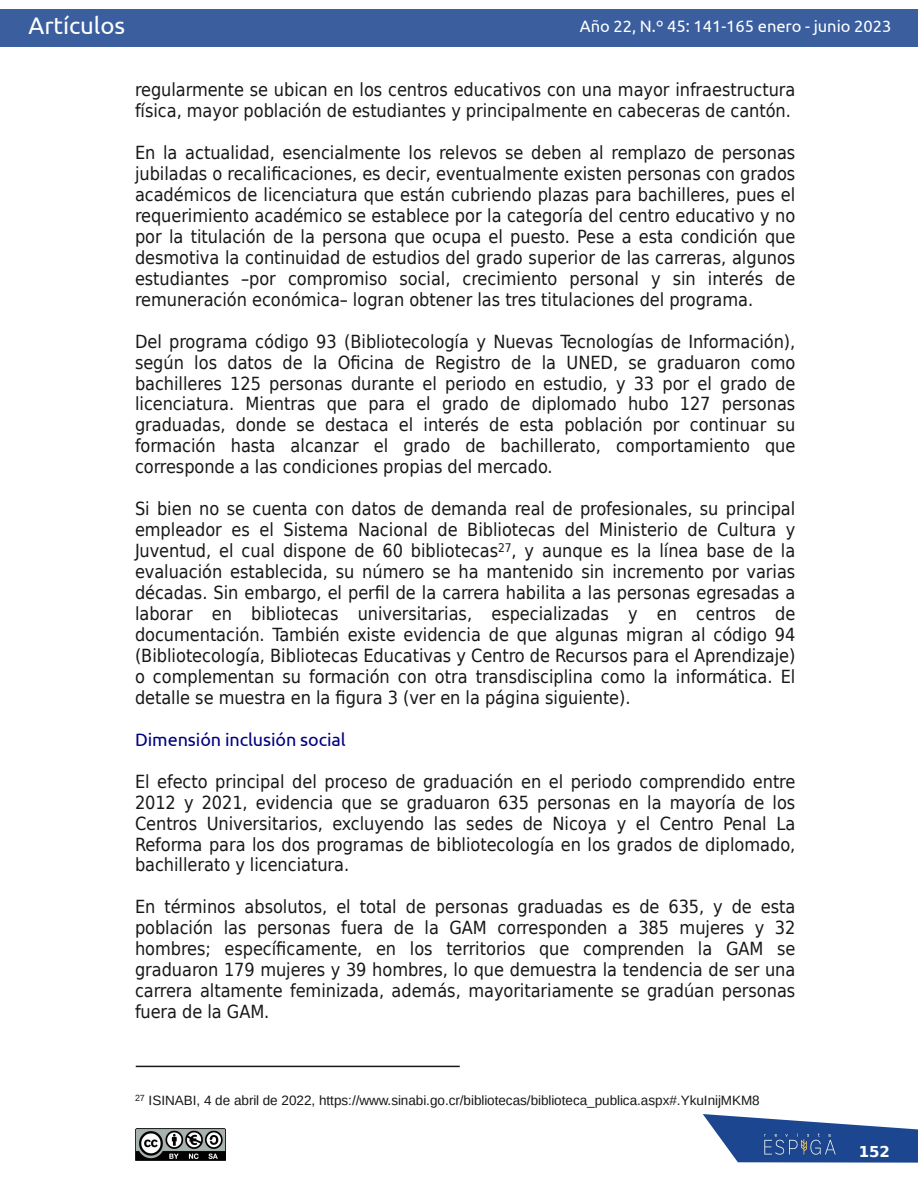
<style>
.page{position:relative;width:918px;height:1188px;background:#fff}
.page>*{position:absolute;margin:0;border:0;box-sizing:border-box;transform-origin:0 0}
.t1{font:24px "Ubuntu";letter-spacing:-.005em;color:#fff}
.t2{font:18px/21px "DejaVu Sans Condensed";color:#181715;text-align:justify}
.t3{font:18px "Ubuntu";letter-spacing:-.005em;color:#010180}
.t4{font:16.5px "Ubuntu";color:#fff}
.t5{font:700 15px "DejaVu Sans";color:#fff}
.t6{font:13.5px "Liberation Sans";color:#181715}
</style>
<div class="page">
<svg style="left:703px;top:1114px;width:215px;height:49px"></svg>
<img style="left:741px;top:1129px;width:118px;height:31px">
<div style="left:0;top:9px;width:918px;height:38px;background:#3a5e9e"></div>
<img style="left:135px;top:1129px;width:90px;height:31px">
<hr style="left:136px;top:1066px;width:324px;height:1px;background:#181715">
<h1 class="t1" style="left:28px;top:12px;width:98px">Artículos</h1>
<p class="t4" style="left:580px;top:16px;width:313px">Año 22, N.º 45: 141-165 enero - junio 2023</p>
<p class="t2" style="left:135px;top:79px;width:662px">regularmente se ubican en los centros educativos con una mayor infraestructura física, mayor población de estudiantes y principalmente en cabeceras de cantón.</p>
<p class="t2" style="left:135px;top:142px;width:662px">En la actualidad, esencialmente los relevos se deben al remplazo de personas jubiladas o recalificaciones, es decir, eventualmente existen personas con grados académicos de licenciatura que están cubriendo plazas para bachilleres, pues el requerimiento académico se establece por la categoría del centro educativo y no por la titulación de la persona que ocupa el puesto. Pese a esta condición que desmotiva la continuidad de estudios del grado superior de las carreras, algunos estudiantes –por compromiso social, crecimiento personal y sin interés de remuneración económica– logran obtener las tres titulaciones del programa.</p>
<p class="t2" style="left:135px;top:331px;width:662px">Del programa código 93 (Bibliotecología y Nuevas Tecnologías de Información), según los datos de la Oficina de Registro de la UNED, se graduaron como bachilleres 125 personas durante el periodo en estudio, y 33 por el grado de licenciatura. Mientras que para el grado de diplomado hubo 127 personas graduadas, donde se destaca el interés de esta población por continuar su formación hasta alcanzar el grado de bachillerato, comportamiento que corresponde a las condiciones propias del mercado.</p>
<p class="t2" style="left:135px;top:499px;width:662px">Si bien no se cuenta con datos de demanda real de profesionales, su principal empleador es el Sistema Nacional de Bibliotecas del Ministerio de Cultura y Juventud, el cual dispone de 60 bibliotecas<sup>27</sup>, y aunque es la línea base de la evaluación establecida, su número se ha mantenido sin incremento por varias décadas. Sin embargo, el perfil de la carrera habilita a las personas egresadas a laborar en bibliotecas universitarias, especializadas y en centros de documentación. También existe evidencia de que algunas migran al código 94 (Bibliotecología, Bibliotecas Educativas y Centro de Recursos para el Aprendizaje) o complementan su formación con otra transdisciplina como la informática. El detalle se muestra en la figura 3 (ver en la página siguiente).</p>
<p class="t3" style="left:135px;top:729px;width:212px">Dimensión inclusión social</p>
<p class="t2" style="left:135px;top:771px;width:662px">El efecto principal del proceso de graduación en el periodo comprendido entre 2012 y 2021, evidencia que se graduaron 635 personas en la mayoría de los Centros Universitarios, excluyendo las sedes de Nicoya y el Centro Penal La Reforma para los dos programas de bibliotecología en los grados de diplomado, bachillerato y licenciatura.</p>
<p class="t2" style="left:135px;top:897px;width:662px">En términos absolutos, el total de personas graduadas es de 635, y de esta población las personas fuera de la GAM corresponden a 385 mujeres y 32 hombres; específicamente, en los territorios que comprenden la GAM se graduaron 179 mujeres y 39 hombres, lo que demuestra la tendencia de ser una carrera altamente feminizada, además, mayoritariamente se gradúan personas fuera de la GAM.</p>
<p class="t6" style="left:135px;top:1092px;width:626px"><sup>27</sup> ISINABI, 4 de abril de 2022, https://www.sinabi.go.cr/bibliotecas/biblioteca_publica.aspx#.YkuInijMKM8</p>
<p class="t5" style="left:859px;top:1143px;width:33px">152</p>
</div>
